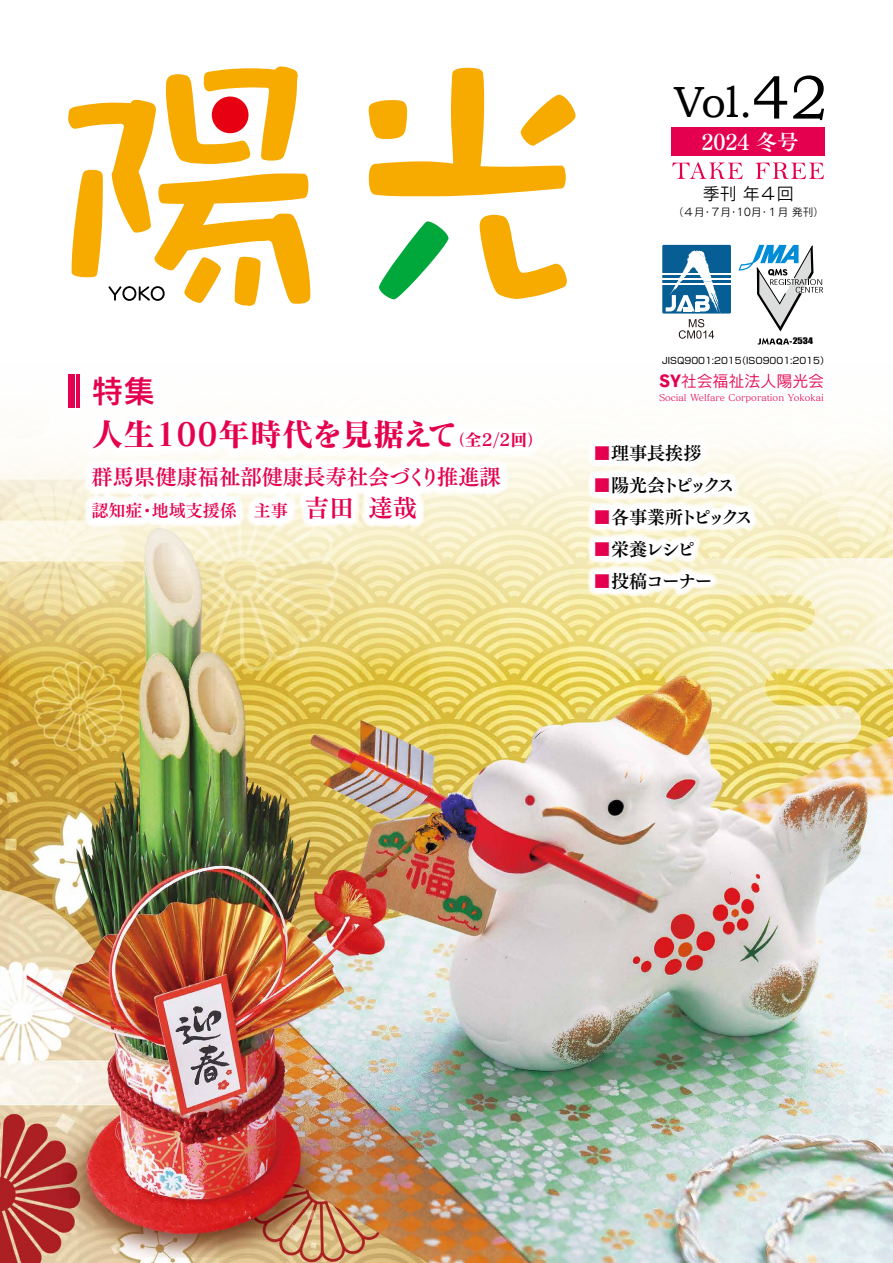
<style>
.page{position:relative;width:893px;height:1263px;background:#fff}
.page>*{position:absolute;margin:0;border:0;box-sizing:border-box;transform-origin:0 0}
.t1{font:62.25px "Bookman Old Style";color:#000}
.t2{font:43.65px "Bookman Old Style";color:#000}
.t3{font:31.95px "Matisse Pro B";color:#e5004f}
.t4{font:31.8px "Rodin Pro DB";color:#e5004f}
.t5{font:24.45px "Tsuku Min Pro B";color:#e5004f}
.t6{font:21.3px "Tsuku Min Pro B";color:#e5004f}
.t7{font:21.15px "Tsuku Min Pro B";color:#fff}
.t8{font:18px "Tsuku Min Pro B";letter-spacing:-.1em;color:#000}
.t9{font:18px "Tsuku Min Pro B";letter-spacing:-.21em;color:#000}
.t10{font:16.95px "Tsuku Min Pro B";color:#e5004f}
.t11{font:16.95px "Matisse Pro B";color:#e5004f}
.t12{font:16.95px "Rodin Pro M";color:#000}
.t13{font:15.9px "Rodin Pro M";color:#e5004f}
.t14{font:10.65px "Rodin Pro M";color:#000}
.t15{font:9.45px "Matisse Pro M";color:#e5004f}
.t16{font:9px "Shin Go Pro";color:#000}
.t17{font:8.25px "Impact";color:#000;scale:1.18 1}
.s1{font-family:"Rodin Pro EB"}
.s2{color:#e5004f}
</style>
<div class="page">
<img style="left:0;top:673px;width:893px;height:590px">
<svg style="left:0;top:443px;width:893px;height:230px;background:#f0e4ab"></svg>
<svg style="left:68px;top:66px;width:242px;height:240px"></svg>
<svg style="left:369px;top:68px;width:207px;height:231px"></svg>
<svg style="left:379px;top:221px;width:69px;height:78px"></svg>
<div style="left:212px;top:97px;width:36px;height:36px;background:#e60012;border-radius:50%"></div>
<svg style="left:108px;top:286px;width:57px;height:15px"></svg>
<div style="left:672px;top:127px;width:153px;height:29px;background:#e5004f"></div>
<img style="left:757px;top:331px;width:126px;height:130px">
<svg style="left:758px;top:338px;width:34px;height:7px"></svg>
<svg style="left:738px;top:245px;width:85px;height:86px"></svg>
<svg style="left:672px;top:162px;width:71px;height:17px"></svg>
<svg style="left:755px;top:162px;width:69px;height:17px"></svg>
<svg style="left:83px;top:443px;width:472px;height:91px"></svg>
<div style="left:69px;top:367px;width:19px;height:48px;border:15px solid #fff"></div>
<div style="left:68px;top:374px;width:6px;height:34px;background:#e5004f"></div>
<hr style="left:77px;top:374px;width:3px;height:34px;background:#e5004f">
<div style="left:662px;top:245px;width:69px;height:69px;background:#065e95"></div>
<hr style="left:662px;top:273px;width:69px;height:2px;background:#fff">
<hr style="left:662px;top:278px;width:69px;height:2px;background:#fff">
<hr style="left:662px;top:283px;width:69px;height:2px;background:#fff">
<svg style="left:666px;top:250px;width:55px;height:89px"></svg>
<svg style="left:586px;top:437px;width:173px;height:164px"></svg>
<h3 class="t4" style="left:92px;top:370px;width:65px">特集</h3>
<h3 class="t3" style="left:92px;top:414px;width:368px">人生100年時代を見据えて</h3>
<h3 class="t11" style="left:448px;top:429px;width:98px">（全2/2回）</h3>
<h3 class="t6" style="left:92px;top:461px;width:411px">群馬県健康福祉部健康長寿社会づくり推進課</h3>
<h3 class="t5" style="left:368px;top:489px;width:50px">達哉</h3>
<h3 class="t5" style="left:305px;top:489px;width:50px">吉田</h3>
<h3 class="t10" style="left:92px;top:498px;width:53px">認知症</h3>
<h3 class="t10" style="left:152px;top:498px;width:155px">地域支援係　主事　</h3>
<h3 class="t10" style="left:139px;top:498px;width:19px">・</h3>
<h1 class="t1" style="left:751px;top:57px;width:79px">42</h1>
<h2 class="t2" style="left:674px;top:74px;width:80px">Vol.</h2>
<h3 class="t7" style="left:701px;top:125px;width:99px">2024 冬号</h3>
<h3 class="t12" style="left:703px;top:183px;width:92px">季刊年４回</h3>
<p class="t14" style="left:767px;top:205px;width:58px">１月発刊(</p>
<p class="t14" style="left:673px;top:205px;width:33px">（４月</p>
<p class="t14" style="left:737px;top:205px;width:27px">10月</p>
<p class="t14" style="left:710px;top:205px;width:23px">７月</p>
<p class="t14" style="left:702px;top:205px;width:12px">・</p>
<p class="t14" style="left:729px;top:205px;width:12px">・</p>
<p class="t14" style="left:759px;top:205px;width:12px">・</p>
<p class="t17" style="left:793px;top:335px;width:19px">2534</p>
<p class="t16" style="left:737px;top:353px;width:93px">（ISO9001:2015(</p>
<p class="t16" style="left:662px;top:353px;width:81px">JISQ9001:2015</p>
<h3 class="t13" style="left:659px;top:371px;width:167px"><span class="s1">SY</span>社会福祉法人陽光会</h3>
<p class="t15" style="left:659px;top:391px;width:166px">Social Welfare Corporation Yokokai</p>
<h3 class="t8" style="left:593px;top:439px;width:110px"><span class="s2">■</span>理事長挨拶</h3>
<h3 class="t9" style="left:593px;top:471px;width:143px"><span class="s2">■</span> 陽光会トピックス</h3>
<h3 class="t9" style="left:593px;top:503px;width:161px"><span class="s2">■</span> 各事業所トピックス</h3>
<h3 class="t8" style="left:593px;top:535px;width:103px"><span class="s2">■</span>栄養レシピ</h3>
<h3 class="t8" style="left:593px;top:567px;width:121px"><span class="s2">■</span>投稿コーナー</h3>
</div>
